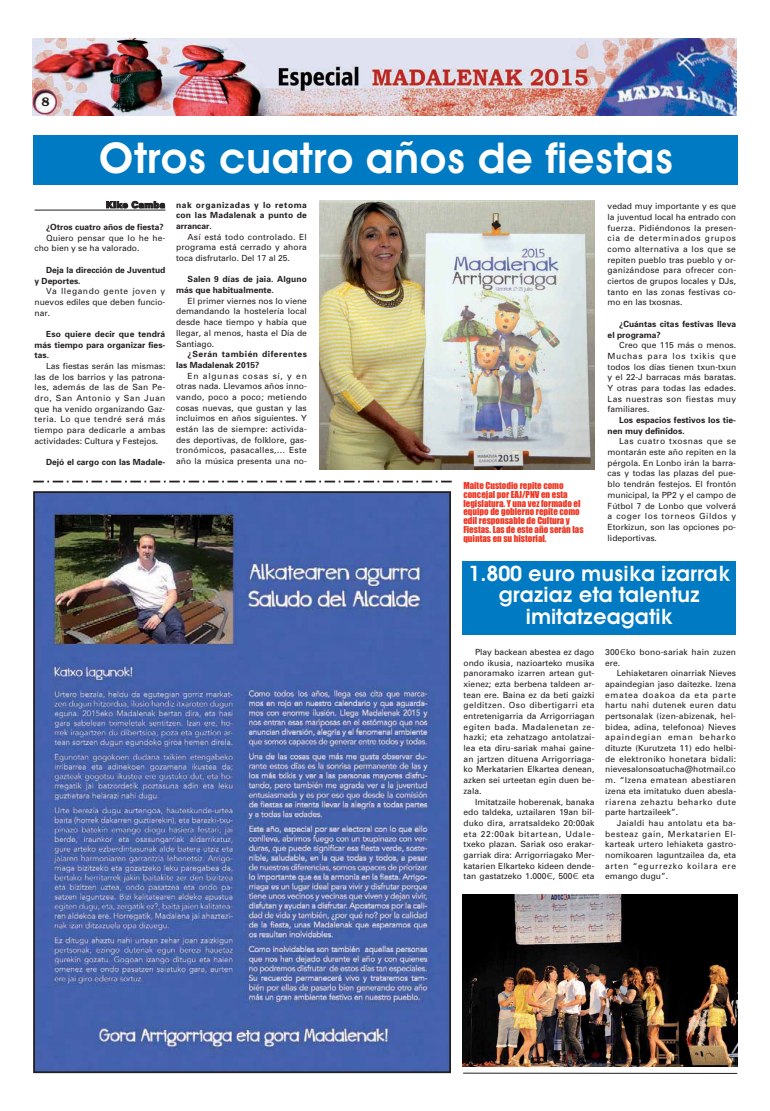
<style>
.page{position:relative;width:770px;height:1111px;background:#fff}
.page>*{position:absolute;margin:0;border:0;box-sizing:border-box;transform-origin:0 0}
.t1{font:600 42.7px "Avant Garde";color:#fff}
.t2{font:600 21.4px/21.4px "Avant Garde";color:#fff;text-align:center}
.t3{font:600 12.5px "Bookman";color:#231f20}
.t4{font:8.9px/8.9px "Impact";color:#ef3825}
.t5{font:900 8.9px "Univers";letter-spacing:.03em;color:#231f20}
.t6{font:8.5px/10.7px "Univers";color:#231f20;text-align:justify}
.t7{font:700 8.5px/10.7px "Univers";color:#231f20}
.t8{font:700 8.5px/10.7px "Univers";letter-spacing:.06em;color:#231f20}
</style>
<div class="page">
<img style="left:33px;top:38px;width:703px;height:77px">
<div style="left:33px;top:135px;width:705px;height:49px;background:#007ac2"></div>
<div style="left:462px;top:561px;width:274px;height:73px;background:#007ac2"></div>
<hr style="left:35px;top:209px;width:130px;height:1px;background:#231f20">
<svg style="left:106px;top:201px;width:59px;height:7px"></svg>
<img style="left:319px;top:200px;width:275px;height:269px">
<hr style="left:463px;top:1072px;width:274px;height:1px;background:#231f20">
<img style="left:36px;top:494px;width:412px;height:575px">
<div style="left:33px;top:491px;width:418px;height:581px;border:2px solid #231f20"></div>
<svg style="left:33px;top:480px;width:418px;height:2px"></svg>
<img style="left:462px;top:894px;width:275px;height:171px">
<h3 class="t3" style="left:41px;top:97px;width:10px">8</h3>
<h1 class="t1" style="left:98px;top:141px;width:577px">Otros cuatro años de fiestas</h1>
<p class="t5" style="left:106px;top:201px;width:61px">Kike Camba</p>
<p class="t7" style="left:46px;top:222px;width:119px">¿Otros cuatro años de fiesta?</p>
<p class="t6" style="left:35px;top:233px;width:132px;text-indent:11px">Quiero pensar que lo he he - cho bien y se ha valorado.</p>
<p class="t7" style="left:35px;top:265px;width:132px;text-indent:11px">Deja la dirección de Juventud y Deportes.</p>
<p class="t6" style="left:35px;top:286px;width:132px;text-indent:11px">Va llegando gente joven y nuevos ediles que deben funcio&shy;nar.</p>
<p class="t7" style="left:35px;top:329px;width:132px;text-align:justify;text-indent:11px">Eso quiere decir que tendrá más tiempo para organizar fies&shy;tas.</p>
<p class="t6" style="left:35px;top:361px;width:132px;text-indent:11px">Las fiestas serán las mismas: las de los barrios y las patrona&shy;les, además de las de San Pe - dro, San Antonio y San Juan que ha venido organizando Gaz - teria. Lo que tendré será más tiempo para dedicarle a ambas actividades: Cultura y Festejos.</p>
<p class="t7" style="left:46px;top:457px;width:121px">Dejó el cargo con las Madale -</p>
<p class="t7" style="left:176px;top:200px;width:132px;text-align:justify">nak organizadas y lo retoma con las Madalenak a punto de arrancar.</p>
<p class="t6" style="left:176px;top:232px;width:132px;text-indent:11px">Así está todo controlado. El programa está cerrado y ahora toca disfrutarlo. Del 17 al 25.</p>
<p class="t7" style="left:176px;top:275px;width:132px;text-indent:11px">Salen 9 días de jaia. Alguno más que habitualmente.</p>
<p class="t6" style="left:176px;top:296px;width:132px;text-indent:11px">El primer viernes nos lo viene demandando la hostelería local desde hace tiempo y había que llegar, al menos, hasta el Día de Santiago.</p>
<p class="t8" style="left:176px;top:349px;width:132px;text-indent:11px">¿Serán también diferentes las Madalenak 2015?</p>
<p class="t6" style="left:176px;top:371px;width:132px;text-indent:11px">En algunas cosas sí, y en otras nada. Llevamos años inno&shy;vando, poco a poco; metiendo cosas nuevas, que gustan y las incluimos en años siguientes. Y están las de siempre: activida&shy;des deportivas, de folklore, gas&shy;tronómicos, pasacalles,… Este año la música presenta una no -</p>
<p class="t4" style="left:463px;top:481px;width:122px">Maite Custodio repite como concejal por EAJ/PNV en esta legislatura. Y una vez formado el equipo de gobierno repite como edil responsable de Cultura y<br>Fiestas. Las de este año serán las quintas en su historial.</p>
<p class="t6" style="left:607px;top:202px;width:130px">vedad muy importante y es que la juventud local ha entrado con fuerza. Pidiéndonos la presen&shy;cia de determinados grupos como alternativa a los que se re piten pueblo tras pueblo y or - ganizándose para ofrecer con&shy;ciertos de grupos locales y DJs, tanto en las zonas festivas co - mo en las txosnas.</p>
<p class="t7" style="left:607px;top:319px;width:130px;text-indent:11px">¿Cuántas citas festivas lleva el programa?</p>
<p class="t6" style="left:607px;top:340px;width:130px;text-indent:11px">Creo que 115 más o menos.<br>Muchas para los txikis que todos los días tienen txun-txun y el 22-J barracas más baratas.<br>Y otras para todas las edades.<br>Las nuestras son fiestas muy familiares.</p>
<p class="t7" style="left:607px;top:415px;width:130px;text-indent:11px">Los espacios festivos los tie&shy;nen muy definidos.</p>
<p class="t6" style="left:607px;top:436px;width:130px;text-indent:11px">Las cuatro txosnas que se montarán este año repiten en la pérgola. En Lonbo irán la barra&shy;cas y todas las plazas del pue&shy;blo tendrán festejos. El frontón mu nicipal, la PP2 y el campo de Fútbol 7 de Lonbo que volverá a co ger los torneos Gildos y Etor kizun, son las opciones po - lideportivas.</p>
<h2 class="t2" style="left:468px;top:564px;width:263px">1.800 euro musika izarrak graziaz eta talentuz imitatzeagatik</h2>
<p class="t6" style="left:463px;top:647px;width:132px;text-indent:11px">Play backean abestea ez dago ondo ikusia, nazioarteko musika panoramako izarren artean gut&shy;xienez; ezta berbena taldeen ar - tean ere. Baina ez da beti gaizki gelditzen. Oso dibertigarri eta entretenigarria da Arrigorriagan egiten bada. Madalenetan ze - hazki; eta zehatzago antolatzai&shy;lea eta diru-sariak mahai gaine&shy;an jartzen dituena Arrigorria ga - ko Merkatarien Elkartea denean, azken sei urteetan egin duen be - zala.</p>
<p class="t6" style="left:463px;top:796px;width:132px;text-indent:11px">Imitatzaile hoberenak, banaka edo taldeka, uztailaren 19an bil&shy;duko dira, arratsaldeko 20:00ak eta 22:00ak bitartean, Udale - txeko plazan. Sariak oso erakar&shy;garriak dira: Arrigorriagako Mer - katarien Elkarteko kideen dende&shy;tan gastatzeko 1.000 , 500 eta</p>
<p class="t6" style="left:605px;top:647px;width:132px">300 ko bono-sariak hain zuzen ere.</p>
<p class="t6" style="left:605px;top:668px;width:132px;text-indent:11px">Lehiaketaren oinarriak Nieves apaindegian jaso daitezke. Izena ematea doakoa da eta parte hartu nahi dutenek euren datu pertsonalak (izen-abizenak, hel&shy;bidea, adina, telefonoa) Nieves apaindegian eman beharko dituzte (Kurutzeta 11) edo helbi&shy;de elektroniko honetara bidali: nievesalonsoatucha@hotmail.co m. “Izena ematean abestiaren izena eta imitatuko duen abesla&shy;riarena zehaztu beharko dute parte hartzaileek”.</p>
<p class="t6" style="left:605px;top:818px;width:132px;text-indent:11px">Jaialdi hau antolatu eta ba - besteaz gain, Merkatarien El - karteak urtero lehiaketa gastro&shy;nomikoaren laguntzailea da, eta arten “egurrezko koilara ere emango dugu”.</p>
</div>
